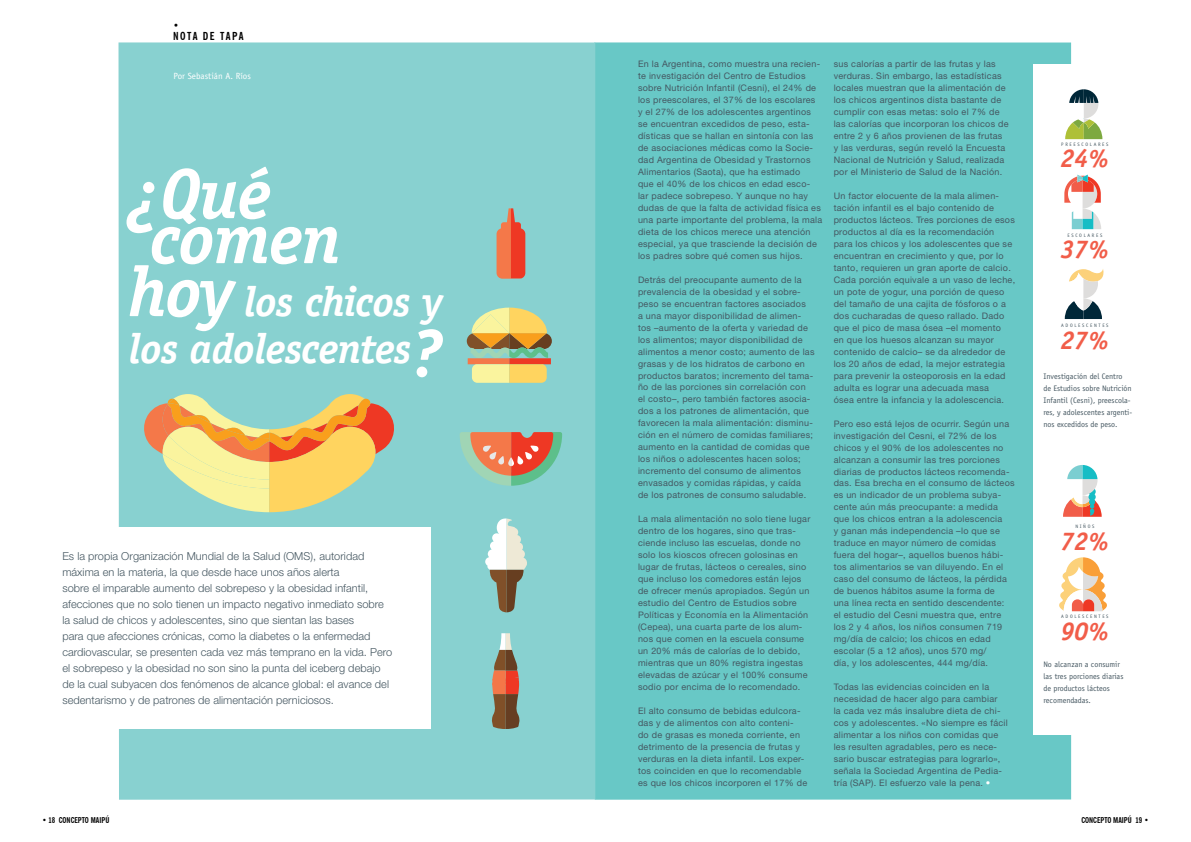
<style>
.page{position:relative;width:1191px;height:842px;background:#fff}
.page>*{position:absolute;margin:0;border:0;box-sizing:border-box;transform-origin:0 0}
.t1{font:italic 700 71px "Officina Serif";letter-spacing:-.02em;color:#fff}
.t2{font:italic 700 42px/47px "Officina Serif";letter-spacing:-.02em;color:#fff}
.t3{font:italic 700 25.8px "Officina Serif";letter-spacing:-.02em;color:#f15d49}
.t4{font:300 11px/16px "Helvetica Neue LT Std";letter-spacing:.005em;color:#455761}
.t5{font:700 condensed 11px "News Gothic BT";letter-spacing:.12em;color:#000}
.t6{font:700 condensed 10px "News Gothic BT";color:#000}
.t7{font:9px/12px "Helvetica Neue LT Std";letter-spacing:.03em;color:#455761}
.t8{font:9px "Officina Sans";color:#fff}
.t9{font:8px/12px "Officina Sans";color:#455761}
.t10{font:700 condensed 8px "News Gothic BT";color:#000}
.t11{font:4.9px "Officina Sans";color:#455761}
.s1{font-size:71px}
.s2{font-size:67px}
.s3{color:#fff}
</style>
<div class="page">
<div style="left:595px;top:42px;width:476px;height:758px;background:#68c8c6"></div>
<div style="left:118px;top:42px;width:477px;height:758px;background:#88d1d0"></div>
<div style="left:43px;top:527px;width:388px;height:202px;background:#fff"></div>
<div style="left:1033px;top:64px;width:119px;height:670px;background:#fff"></div>
<svg style="left:1063px;top:465px;width:38px;height:52px"></svg>
<svg style="left:1059px;top:557px;width:48px;height:54px"></svg>
<svg style="left:141px;top:394px;width:256px;height:118px"></svg>
<svg style="left:467px;top:308px;width:85px;height:75px"></svg>
<svg style="left:485px;top:518px;width:42px;height:94px"></svg>
<svg style="left:459px;top:432px;width:103px;height:54px"></svg>
<svg style="left:496px;top:208px;width:29px;height:71px"></svg>
<svg style="left:1064px;top:269px;width:40px;height:50px"></svg>
<svg style="left:1064px;top:175px;width:37px;height:54px"></svg>
<svg style="left:1065px;top:89px;width:37px;height:50px"></svg>
<svg style="left:490px;top:633px;width:31px;height:96px"></svg>
<p class="t6" style="left:173px;top:19px;width:7px">•</p>
<p class="t5" style="left:173px;top:29px;width:72px">NOTA D E TAPA</p>
<p class="t8" style="left:174px;top:70px;width:79px">Por Sebastián A. Ríos</p>
<h1 class="t1" style="left:128px;top:152px;width:144px">¿Qué</h1>
<h1 class="t1" style="left:149px;top:197px;width:193px">comen</h1>
<h2 class="t2" style="left:128px;top:278px;width:316px"><span class="s1">hoy</span> los chicos y los adolescentes<span class="s2">?</span></h2>
<p class="t4" style="left:62px;top:547px;width:331px">Es la propia Organización Mundial de la Salud (OMS), autoridad máxima en la materia, la que desde hace unos años alerta<br>sobre el imparable aumento del sobrepeso y la obesidad infantil, afecciones que no solo tienen un impacto negativo inmediato sobre la salud de chicos y adolescentes, sino que sientan las bases<br>para que afecciones crónicas, como la diabetes o la enfermedad cardiovascular, se presenten cada vez más temprano en la vida. Pero el sobrepeso y la obesidad no son sino la punta del iceberg debajo de la cual subyacen dos fenómenos de alcance global: el avance del sedentarismo y de patrones de alimentación perniciosos.</p>
<p class="t7" style="left:638px;top:57px;width:186px">En la Argentina, como muestra una recien&shy;te investigación del Centro de Estudios sobre Nutrición Infantil (Cesni), el 24% de los preescolares, el 37% de los escolares<br>y el 27% de los adolescentes argentinos se encuentran excedidos de peso, esta&shy;dísticas que se hallan en sintonía con las de asociaciones médicas como la Socie&shy;dad Argentina de Obesidad y Trastornos Alimentarios (Saota), que ha estimado<br>que el 40% de los chicos en edad esco&shy;lar padece sobrepeso. Y aunque no hay dudas de que la falta de actividad física es una parte importante del problema, la mala dieta de los chicos merece una atención especial, ya que trasciende la decisión de los padres sobre qué comen sus hijos.</p>
<p class="t7" style="left:638px;top:273px;width:178px">Detrás del preocupante aumento de la prevalencia de la obesidad y el sobre&shy;peso se encuentran factores asociados<br>a una mayor disponibilidad de alimen&shy;tos –aumento de la oferta y variedad de los alimentos; mayor disponibilidad de alimentos a menor costo; aumento de las grasas y de los hidratos de carbono en productos baratos; incremento del tama&shy;ño de las porciones sin correlación con el costo–, pero también factores asocia&shy;dos a los patrones de alimentación, que favorecen la mala alimentación: disminu&shy;ción en el número de comidas familiares; aumento en la cantidad de comidas que los niños o adolescentes hacen solos; incremento del consumo de alimentos envasados y comidas rápidas, y caída<br>de los patrones de consumo saludable.</p>
<p class="t7" style="left:638px;top:513px;width:174px">La mala alimentación no solo tiene lugar dentro de los hogares, sino que tras&shy;ciende incluso las escuelas, donde no solo los kioscos ofrecen golosinas en lugar de frutas, lácteos o cereales, sino que incluso los comedores están lejos de ofrecer menús apropiados. Según un estudio del Centro de Estudios sobre Políticas y Economía en la Alimentación (Cepea), una cuarta parte de los alum&shy;nos que comen en la escuela consume un 20% más de calorías de lo debido, mientras que un 80% registra ingestas elevadas de azúcar y el 100% consume sodio por encima de lo recomendado.</p>
<p class="t7" style="left:638px;top:705px;width:171px">El alto consumo de bebidas edulcora&shy;das y de alimentos con alto conteni-<br>do de grasas es moneda corriente, en detrimento de la presencia de frutas y verduras en la dieta infantil. Los exper&shy;tos coinciden en que lo recomendable es que los chicos incorporen el 17% de</p>
<p class="t7" style="left:833px;top:57px;width:176px">sus calorías a partir de las frutas y las verduras. Sin embargo, las estadísticas locales muestran que la alimentación de los chicos argentinos dista bastante de cumplir con esas metas: solo el 7% de las calorías que incorporan los chicos de entre 2 y 6 años provienen de las frutas y las verduras, según reveló la Encuesta Nacional de Nutrición y Salud, realizada por el Ministerio de Salud de la Nación.</p>
<p class="t7" style="left:833px;top:189px;width:183px">Un factor elocuente de la mala alimen&shy;tación infantil es el bajo contenido de productos lácteos. Tres porciones de esos productos al día es la recomendación para los chicos y los adolescentes que se encuentran en crecimiento y que, por lo tanto, requieren un gran aporte de calcio.<br>Cada porción equivale a un vaso de leche, un pote de yogur, una porción de queso del tamaño de una cajita de fósforos o a dos cucharadas de queso rallado. Dado que el pico de masa ósea –el momento<br>en que los huesos alcanzan su mayor contenido de calcio– se da alrededor de los 20 años de edad, la mejor estrategia para prevenir la osteoporosis en la edad adulta es lograr una adecuada masa<br>ósea entre la infancia y la adolescencia.</p>
<p class="t7" style="left:833px;top:417px;width:182px">Pero eso está lejos de ocurrir. Según una investigación del Cesni, el 72% de los chicos y el 90% de los adolescentes no alcanzan a consumir las tres porciones diarias de productos lácteos recomenda&shy;das. Esa brecha en el consumo de lácteos es un indicador de un problema subya&shy;cente aún más preocupante: a medida que los chicos entran a la adolescencia<br>y ganan más independencia –lo que se traduce en mayor número de comidas fuera del hogar–, aquellos buenos hábi&shy;tos alimentarios se van diluyendo. En el caso del consumo de lácteos, la pérdida de buenos hábitos asume la forma de<br>una línea recta en sentido descendente:<br>el estudio del Cesni muestra que, entre los 2 y 4 años, los niños consumen 719 mg/día de calcio; los chicos en edad escolar (5 a 12 años), unos 570 mg/<br>día, y los adolescentes, 444 mg/día.</p>
<p class="t7" style="left:833px;top:681px;width:176px">Todas las evidencias coinciden en la necesidad de hacer algo para cambiar<br>la cada vez más insalubre dieta de chi&shy;cos y adolescentes. «No siempre es fácil alimentar a los niños con comidas que les resulten agradables, pero es nece&shy;sario buscar estrategias para lograrlo», señala la Sociedad Argentina de Pedia&shy;tría (SAP). El esfuerzo vale la pena. <span class="s3">•</span></p>
<p class="t11" style="left:1061px;top:141px;width:9px">P reescolares</p>
<h3 class="t3" style="left:1060px;top:143px;width:51px">24%</h3>
<p class="t11" style="left:1067px;top:232px;width:5px">escolares</p>
<h3 class="t3" style="left:1060px;top:234px;width:51px">37%</h3>
<p class="t11" style="left:1061px;top:323px;width:5px">adolescentes</p>
<h3 class="t3" style="left:1060px;top:325px;width:51px">27%</h3>
<p class="t9" style="left:1043px;top:370px;width:90px">Investigación del Centro<br>de Estudios sobre Nutrición<br>Infantil (Cesni), preescola&shy;res, y adolescentes argenti&shy;nos excedidos de peso.</p>
<p class="t11" style="left:1075px;top:523px;width:17px">niños</p>
<h3 class="t3" style="left:1060px;top:525px;width:51px">72%</h3>
<p class="t11" style="left:1061px;top:614px;width:5px">adolescentes</p>
<h3 class="t3" style="left:1060px;top:616px;width:51px">90%</h3>
<p class="t9" style="left:1043px;top:658px;width:81px">No alcanzan a consumir las tres porciones diarias de productos lácteos recomendadas.</p>
<p class="t10" style="left:42px;top:815px;width:69px">• 18 CONCEPTO MAIPÚ</p>
<p class="t10" style="left:1081px;top:815px;width:69px">CONCEPTO MAIPÚ 19 •</p>
</div>
